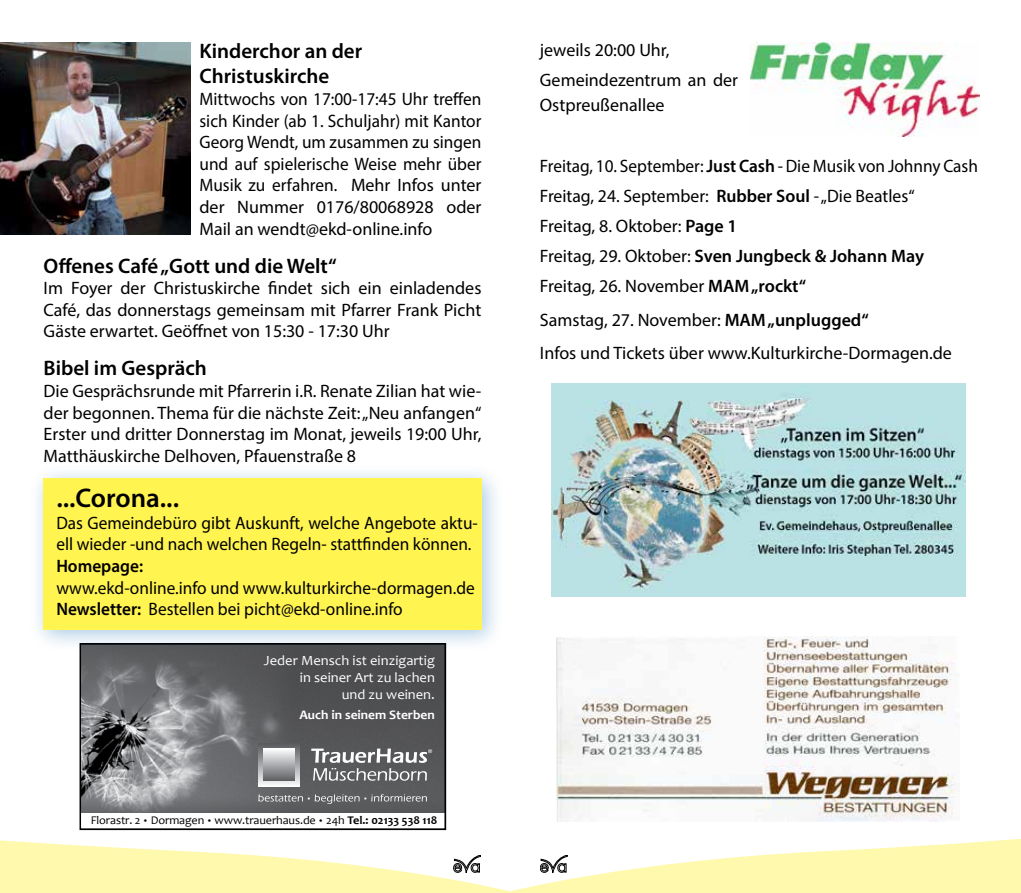
<style>
.page{position:relative;width:1021px;height:893px;background:#fff}
.page>*{position:absolute;margin:0;border:0;box-sizing:border-box;transform-origin:0 0}
.t1{font:600 27px "Myriad Pro";color:#000}
.t2{font:600 21px/25.2px "Myriad Pro";color:#000}
.t3{font:18px/21.6px "Myriad Pro";color:#000;scale:.96 1}
.t4{font:18px/21.6px "Myriad Pro";color:#000}
.t5{font:600 18px "Myriad Pro";color:#000;scale:.96 1}
.t6{font:14.1px/16.8px "Candara";color:#fff;text-align:right;scale:1.04 1}
.t7{font:700 12.9px "Candara";color:#fff;scale:1.04 1}
.t8{font:11.85px "Candara";letter-spacing:-.01em;color:#000;scale:1.04 1}
.s1{font-weight:600}
.s2{font-size:7.8px}
.s3{font-weight:700}
</style>
<div class="page">
<svg style="left:0;top:839px;width:1020px;height:54px"></svg>
<img style="left:750px;top:43px;width:229px;height:94px">
<img style="left:556px;top:636px;width:400px;height:186px">
<img style="left:0;top:43px;width:191px;height:191px">
<img style="left:552px;top:383px;width:413px;height:213px">
<img style="left:82px;top:653px;width:361px;height:159px">
<svg style="left:258px;top:743px;width:42px;height:43px"></svg>
<div style="left:264px;top:749px;width:30px;height:32px;background:linear-gradient(to bottom,#f9fafb,#626467)"></div>
<svg style="left:258px;top:794px;width:169px;height:10px;background:#797a7b"></svg>
<svg style="left:311px;top:749px;width:121px;height:32px;background:#858688"></svg>
<div style="left:79px;top:643px;width:367px;height:187px;border:2px solid #000"></div>
<div style="left:29px;top:464px;width:476px;height:189px;background:#0066b3;opacity:.33"></div>
<div style="left:44px;top:478px;width:438px;height:152px;background:#fff450"></div>
<p class="t2" style="left:199px;top:38px;width:164px">Kinderchor an der<br>Christuskirche</p>
<p class="t3" style="left:199px;top:88px;width:295px;text-align:justify">Mittwochs von 17:00-17:45 Uhr treffen sich Kinder (ab 1. Schuljahr) mit Kantor Georg Wendt, um zusammen zu singen und auf spielerische Weise mehr über Musik zu erfahren. Mehr Infos unter der Nummer 0176/80068928 oder Mail an wendt@ekd-online.info</p>
<p class="t2" style="left:44px;top:252px;width:294px">Offenes Café „Gott und die Welt“</p>
<p class="t4" style="left:44px;top:277px;width:439px;text-align:justify">Im Foyer der Christuskirche findet sich ein einladendes Café, das donnerstags gemeinsam mit Pfarrer Frank Picht Gäste erwartet. Geöffnet von 15:30 - 17:30 Uhr</p>
<p class="t2" style="left:44px;top:355px;width:165px">Bibel im Gespräch</p>
<p class="t4" style="left:44px;top:380px;width:439px;text-align:justify">Die Gesprächsrunde mit Pfarrerin i.R. Renate Zilian hat wie&shy;der begonnen. Thema für die nächste Zeit: „Neu anfangen“ Erster und dritter Donnerstag im Monat, jeweils 19:00 Uhr, Matthäuskirche Delhoven, Pfauenstraße 8</p>
<h1 class="t1" style="left:56px;top:481px;width:124px">...Corona...</h1>
<p class="t3" style="left:56px;top:512px;width:440px">Das Gemeindebüro gibt Auskunft, welche Angebote aktu&shy;ell wieder -und nach welchen Regeln- stattfinden können.</p>
<p class="t5" style="left:56px;top:554px;width:92px">Homepage:</p>
<p class="t3" style="left:56px;top:576px;width:437px">www.ekd-online.info und www.kulturkirche-dormagen.de<br><span class="s1">Newsletter:</span> Bestellen bei picht@ekd-online.info</p>
<p class="t6" style="left:264px;top:652px;width:166px">Jeder Mensch ist einzigartig in seiner Art zu lachen<br>und zu weinen.</p>
<p class="t7" style="left:299px;top:706px;width:132px">Auch in seinem Sterben</p>
<p class="t8" style="left:91px;top:813px;width:335px">Florastr. 2 <span class="s2">•</span> Dormagen <span class="s2">•</span> www.trauerhaus.de <span class="s2">•</span> 24h <span class="s3">Tel.: 02133 538 118</span></p>
<p class="t4" style="left:540px;top:35px;width:200px;line-height:30.2px">jeweils 20:00 Uhr,<br>Gemeindezentrum an der</p>
<p class="t4" style="left:540px;top:94px;width:126px">Ostpreußenallee</p>
<p class="t3" style="left:540px;top:150px;width:458px;line-height:30.2px">Freitag, 10. September: <span class="s1">Just Cash</span> - Die Musik von Johnny Cash Freitag, 24. September: <span class="s1">Rubber Soul</span> - „Die Beatles“<br>Freitag, 8. Oktober: <span class="s1">Page 1<br></span>Freitag, 29. Oktober: <span class="s1">Sven Jungbeck &amp; Johann May </span>Freitag, 26. November <span class="s1">MAM „rockt“</span></p>
<p class="t4" style="left:540px;top:302px;width:413px;line-height:33.8px">Samstag, 27. November: <span class="s1">MAM „unplugged“<br></span>Infos und Tickets über www.Kulturkirche-Dormagen.de</p>
</div>
